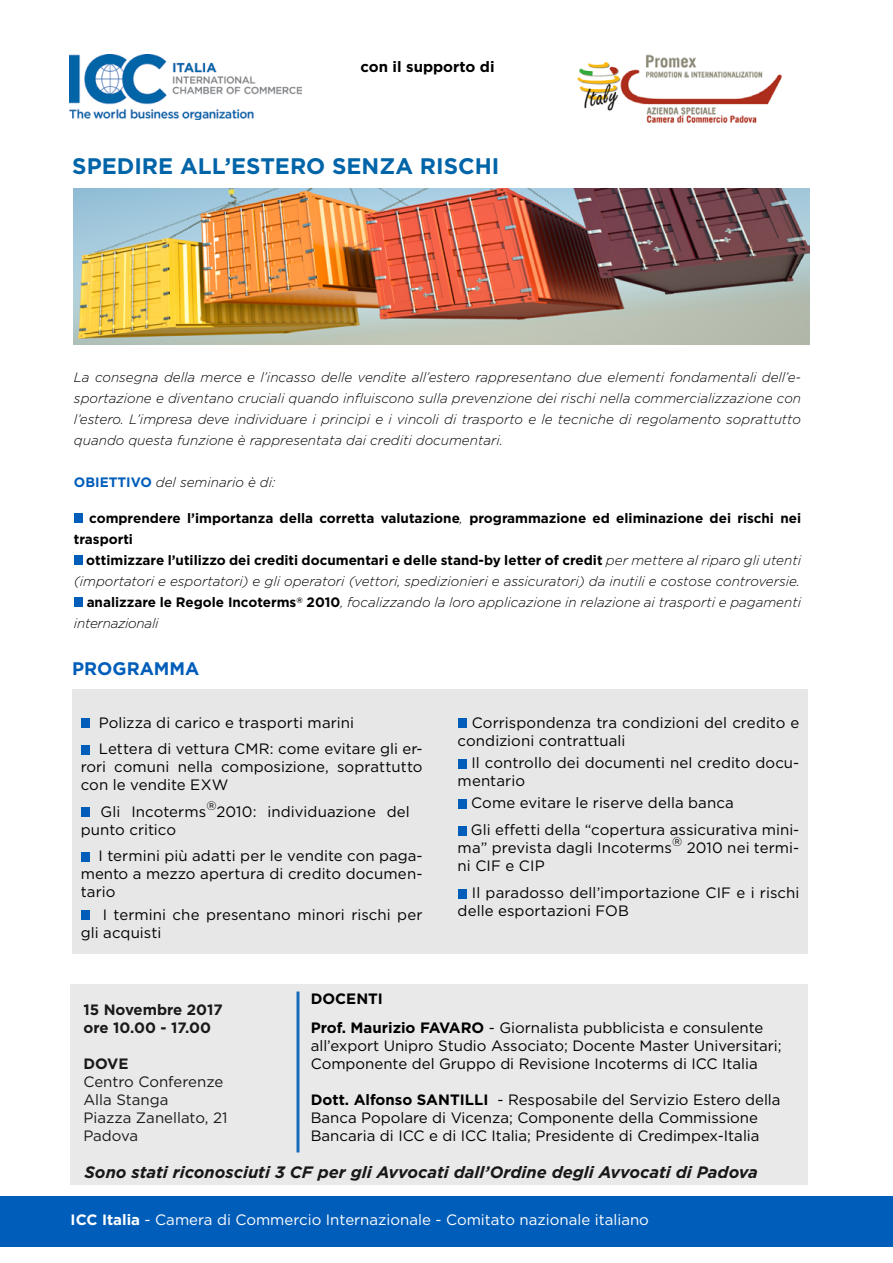
<style>
.page{position:relative;width:893px;height:1263px;background:#fff}
.page>*{position:absolute;margin:0;border:0;box-sizing:border-box;transform-origin:0 0}
.t1{font:700 22.5px "Gotham";color:#0064a8}
.t2{font:700 18.15px "Gotham";color:#005db9}
.t3{font:italic 700 16.5px "Gotham";color:#000}
.t4{font:15px/18px "Gotham";color:#000}
.t5{font:15px "Gotham";color:#fff}
.t6{font:700 15px/18px "Gotham";color:#000}
.t7{font:italic 300 13.65px/21px "Gotham";color:#000;text-align:justify}
.t8{font:700 13.65px/21px "Gotham";color:#000}
.t9{font:italic 300 13.65px "Gotham";letter-spacing:-.02em;color:#000}
.t10{font:12.3px "Gotham";color:#000}
.s1{font-weight:700;font-style:normal;color:#005db9}
.s2{font-weight:300;font-style:italic}
.s3{font-weight:700;font-style:normal}
.s4{font-weight:700}
</style>
<div class="page">
<img style="left:69px;top:54px;width:233px;height:66px">
<img style="left:577px;top:54px;width:205px;height:69px">
<div style="left:0;top:1196px;width:893px;height:50px;background:#005db9"></div>
<div style="left:71px;top:985px;width:737px;height:200px;background:#e7e7e7"></div>
<hr style="left:296px;top:991px;width:3px;height:161px;background:#005db9">
<div style="left:74px;top:514px;width:9px;height:9px;background:#005db9"></div>
<div style="left:74px;top:556px;width:9px;height:9px;background:#005db9"></div>
<div style="left:74px;top:598px;width:9px;height:9px;background:#005db9"></div>
<div style="left:72px;top:689px;width:736px;height:264px;background:#e7e7e7"></div>
<div style="left:81px;top:719px;width:9px;height:9px;background:#005db9"></div>
<div style="left:81px;top:745px;width:9px;height:9px;background:#005db9"></div>
<div style="left:81px;top:808px;width:9px;height:9px;background:#005db9"></div>
<div style="left:81px;top:852px;width:9px;height:9px;background:#005db9"></div>
<div style="left:81px;top:910px;width:9px;height:9px;background:#005db9"></div>
<div style="left:458px;top:719px;width:9px;height:9px;background:#005db9"></div>
<div style="left:458px;top:759px;width:9px;height:9px;background:#005db9"></div>
<div style="left:458px;top:799px;width:9px;height:9px;background:#005db9"></div>
<div style="left:458px;top:826px;width:9px;height:9px;background:#005db9"></div>
<div style="left:458px;top:889px;width:9px;height:9px;background:#005db9"></div>
<img style="left:74px;top:188px;width:736px;height:156px">
<p class="t6" style="left:360px;top:58px;width:136px">con il supporto di</p>
<h1 class="t1" style="left:72px;top:151px;width:429px">SPEDIRE ALL’ESTERO SENZA RISCHI</h1>
<p class="t7" style="left:74px;top:366px;width:729px">La consegna della merce e l’incasso delle vendite all’estero rappresentano due elementi fondamentali dell’e&shy;sportazione e diventano cruciali quando influiscono sulla prevenzione dei rischi nella commercializzazione con l’estero. L’impresa deve individuare i principi e i vincoli di trasporto e le tecniche di regolamento soprattutto quando questa funzione è rappresentata dai crediti documentari.</p>
<p class="t7" style="left:74px;top:471px;width:203px"><span class="s1">OBIETTIVO</span> del seminario è di:</p>
<p class="t8" style="left:74px;top:508px;width:729px;text-indent:15px">comprendere l’importanza della corretta valutazione<span class="s2">,</span> programmazione ed eliminazione dei rischi nei trasporti</p>
<p class="t8" style="left:86px;top:550px;width:716px">ottimizzare l’utilizzo dei crediti documentari e delle stand-by letter of credit <span class="s2">per mettere al riparo gli utenti</span></p>
<p class="t7" style="left:74px;top:570px;width:728px">(importatori e esportatori) e gli operatori (vettori, spedizionieri e assicuratori) da inutili e costose controversie.</p>
<p class="t7" style="left:87px;top:591px;width:716px"><span class="s3">analizzare le Regole Incoterms</span><sup>®</sup> <span class="s3">2010</span>, focalizzando la loro applicazione in relazione ai trasporti e pagamenti</p>
<p class="t9" style="left:74px;top:615px;width:86px">internazionali</p>
<p class="t2" style="left:72px;top:656px;width:129px">PROGRAMMA</p>
<p class="t4" style="left:99px;top:709px;width:325px;line-height:26.5px">Polizza di carico e trasporti marini<br>Lettera di vettura CMR: come evitare gli er-</p>
<p class="t4" style="left:81px;top:758px;width:343px">rori comuni nella composizione, soprattutto con le vendite EXW</p>
<p class="t4" style="left:101px;top:802px;width:107px">Gli Incoterms</p>
<p class="t10" style="left:206px;top:798px;width:12px">®</p>
<p class="t4" style="left:216px;top:802px;width:195px">2010: individuazione del</p>
<p class="t4" style="left:99px;top:816px;width:325px;line-height:26.5px;text-indent:-18px">punto critico<br>I termini più adatti per le vendite con paga-</p>
<p class="t4" style="left:81px;top:865px;width:343px">mento a mezzo apertura di credito documen&shy;tario</p>
<p class="t4" style="left:81px;top:905px;width:343px;text-indent:22px">I termini che presentano minori rischi per gli acquisti</p>
<p class="t4" style="left:458px;top:713px;width:343px;text-indent:14px">Corrispondenza tra condizioni del credito e condizioni contrattuali</p>
<p class="t4" style="left:458px;top:753px;width:343px;text-indent:14px">Il controllo dei documenti nel credito docu&shy;mentario</p>
<p class="t4" style="left:471px;top:789px;width:330px;line-height:27px">Come evitare le riserve della banca<br>Gli effetti della “copertura assicurativa mini-</p>
<p class="t4" style="left:458px;top:839px;width:216px">ma” prevista dagli Incoterms</p>
<p class="t10" style="left:672px;top:834px;width:12px">®</p>
<p class="t4" style="left:687px;top:839px;width:114px">2010 nei termi-</p>
<p class="t4" style="left:472px;top:852px;width:329px;line-height:27px;text-indent:-14px">ni CIF e CIP<br>Il paradosso dell’importazione CIF e i rischi</p>
<p class="t4" style="left:458px;top:902px;width:173px">delle esportazioni FOB</p>
<p class="t4" style="left:311px;top:984px;width:454px;line-height:28.8px"><span class="s4">DOCENTI<br>Prof. Maurizio FAVARO</span> - Giornalista pubblicista e consulente</p>
<p class="t4" style="left:311px;top:1036px;width:472px">all’export Unipro Studio Associato; Docente Master Universitari;<br>Componente del Gruppo di Revisione Incoterms di ICC Italia</p>
<p class="t4" style="left:311px;top:1090px;width:471px"><span class="s4">Dott. Alfonso SANTILLI</span> - Resposabile del Servizio Estero della<br>Banca Popolare di Vicenza; Componente della Commissione<br>Bancaria di ICC e di ICC Italia; Presidente di Credimpex-Italia</p>
<p class="t3" style="left:84px;top:1162px;width:675px">Sono stati riconosciuti 3 CF per gli Avvocati dall’Ordine degli Avvocati di Padova</p>
<p class="t6" style="left:83px;top:1000px;width:141px">15 Novembre 2017 ore 10.00 - 17.00</p>
<p class="t6" style="left:83px;top:1054px;width:47px">DOVE</p>
<p class="t4" style="left:83px;top:1072px;width:145px">Centro Conferenze<br>Alla Stanga<br>Piazza Zanellato, 21<br>Padova</p>
<p class="t5" style="left:71px;top:1210px;width:580px"><span class="s4">ICC Italia</span> - Camera di Commercio Internazionale - Comitato nazionale italiano</p>
</div>
